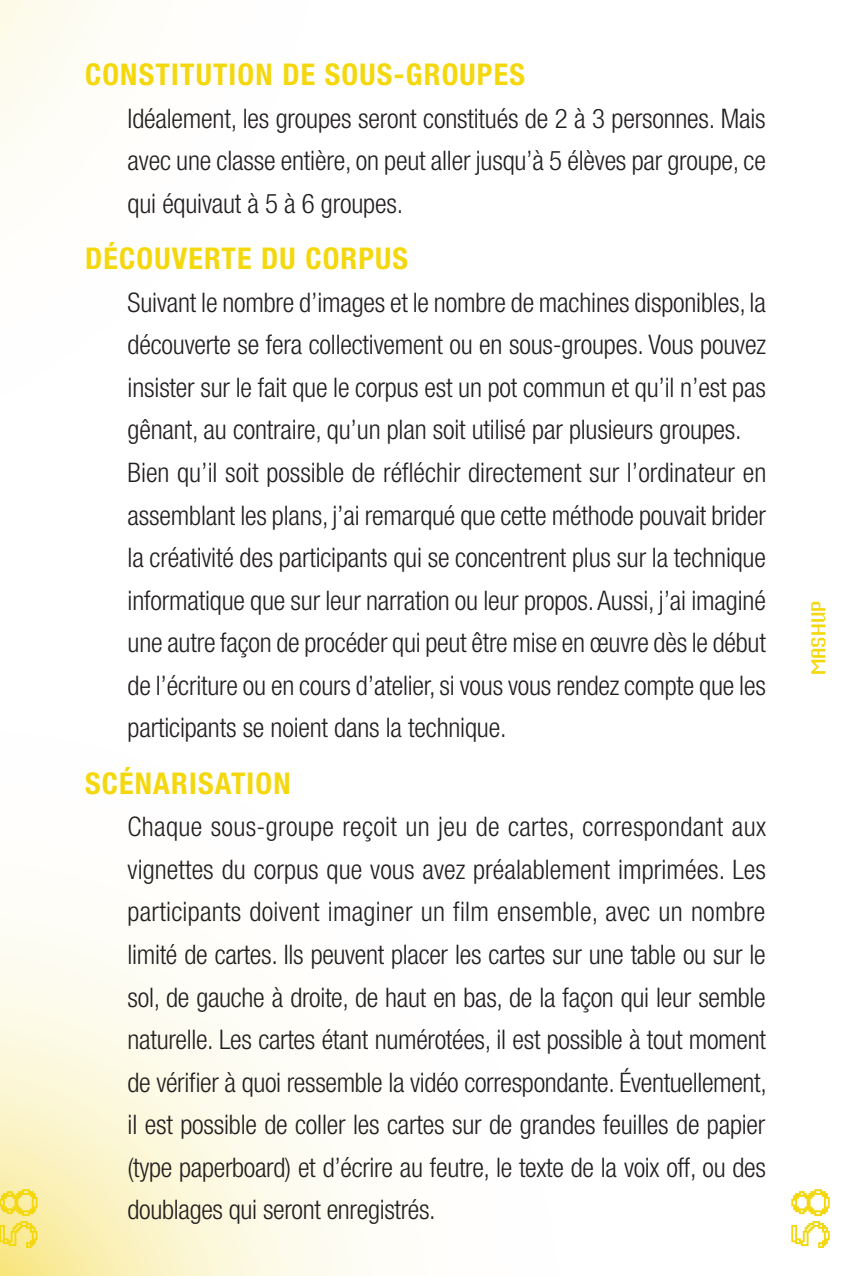
<style>
.page{position:relative;width:851px;height:1276px;background:#fff}
.page>*{position:absolute;margin:0;border:0;box-sizing:border-box;transform-origin:0 0}
.t1{font:60px "Terminal Grotesque Open";color:#f4d80d}
.partie_copie_2{font:700 condensed 30px "Helvetica Neue LT Std";letter-spacing:.04em;color:#f4d80d}
.texte_courant{font:300 condensed 27px/42.6px "Helvetica Neue LT Std";letter-spacing:-.005em;color:#231f20;text-align:justify}
.t2{font:20.4px "VTF Mister Pixel";color:#f4d80d}
</style>
<div class="page">
<svg style="left:0;top:930px;width:360px;height:346px"></svg>
<div style="left:0;top:0;width:103px;height:156px;background:#fdfcf3"></div>
<p class="partie_copie_2" style="left:85px;top:56px;width:441px">CONSTITUTION DE SOUS-GROUPES</p>
<p class="texte_courant" style="left:128px;top:96px;width:639px">Idéalement, les groupes seront constitués de 2 à 3 personnes. Mais avec une classe entière, on peut aller jusqu’à 5 élèves par groupe, ce qui équivaut à 5 à 6 groupes.</p>
<p class="partie_copie_2" style="left:85px;top:240px;width:324px">DÉCOUVERTE DU CORPUS</p>
<p class="texte_courant" style="left:128px;top:281px;width:639px">Suivant le nombre d’images et le nombre de machines disponibles, la découverte se fera collectivement ou en sous-groupes. Vous pouvez insister sur le fait que le corpus est un pot commun et qu’il n’est pas gênant, au contraire, qu’un plan soit utilisé par plusieurs groupes.</p>
<p class="texte_courant" style="left:128px;top:451px;width:640px">Bien qu’il soit possible de réfléchir directement sur l’ordinateur en assemblant les plans, j’ai remarqué que cette méthode pouvait brider la créativité des participants qui se concentrent plus sur la technique informatique que sur leur narration ou leur propos. Aussi, j’ai imaginé une autre façon de procéder qui peut être mise en œuvre dès le début de l’écriture ou en cours d’atelier, si vous vous rendez compte que les participants se noient dans la technique.</p>
<p class="partie_copie_2" style="left:85px;top:765px;width:207px">SCÉNARISATION</p>
<p class="t2" style="left:806px;top:675px;width:76px;rotate:-90deg">MASHUP</p>
<p class="texte_courant" style="left:128px;top:805px;width:640px">Chaque sous-groupe reçoit un jeu de cartes, correspondant aux vignettes du corpus que vous avez préalablement imprimées. Les participants doivent imaginer un film ensemble, avec un nombre limité de cartes. Ils peuvent placer les cartes sur une table ou sur le sol, de gauche à droite, de haut en bas, de la façon qui leur semble naturelle. Les cartes étant numérotées, il est possible à tout moment de vérifier à quoi ressemble la vidéo correspondante. Éventuellement, il est possible de coller les cartes sur de grandes feuilles de papier (type paperboard) et d’écrire au feutre, le texte de la voix off, ou des doublages qui seront enregistrés.</p>
<h1 class="t1" style="left:-16px;top:1250px;width:66px;rotate:-90deg">58</h1>
<h1 class="t1" style="left:775px;top:1250px;width:66px;rotate:-90deg">58</h1>
</div>
